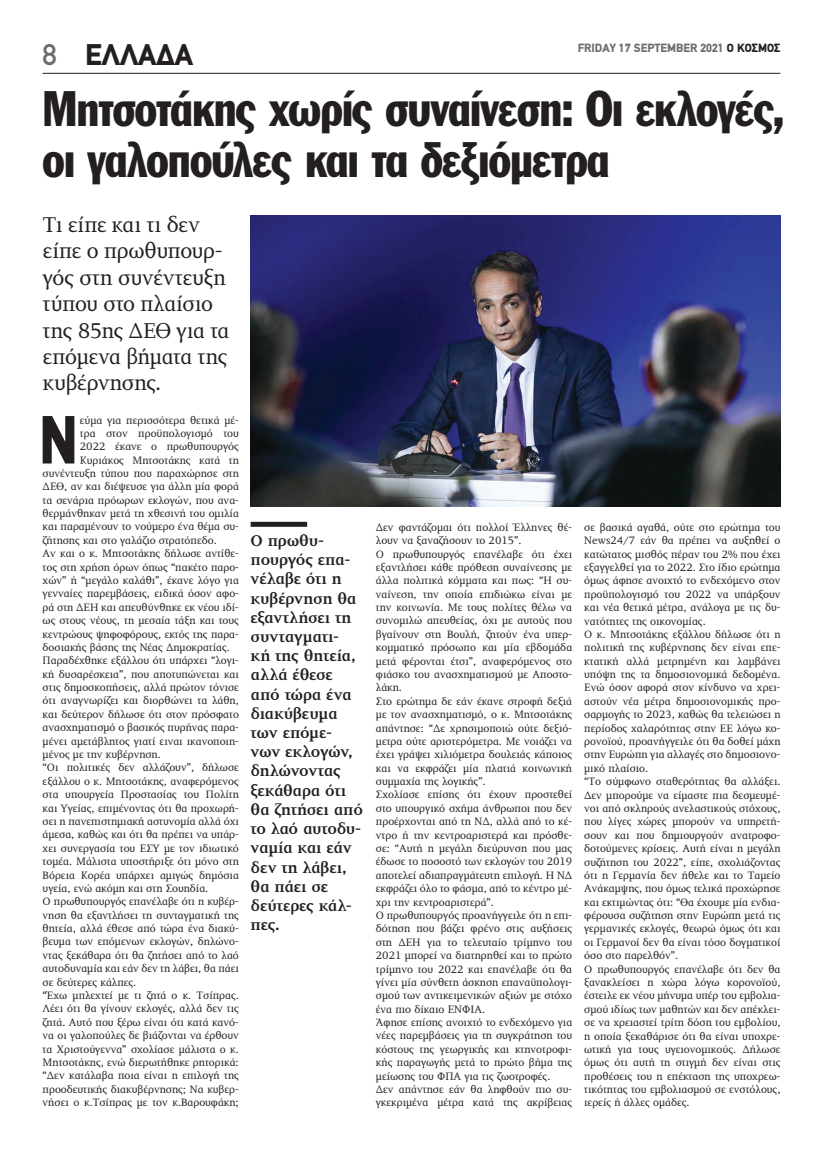
<style>
.page{position:relative;width:823px;height:1149px;background:#fff}
.page>*{position:absolute;margin:0;border:0;box-sizing:border-box;transform-origin:0 0}
.t1{font:66.6px "Franklin Gothic Greek Cond";color:#231f20}
.t2{font:49px/51px "Franklin Gothic Greek Cond";letter-spacing:-.02em;color:#231f20}
.t3{font:900 30px "PF Din Text";color:#231f20}
.t4{font:22px/26.4px "PF Diplomat";letter-spacing:-.01em;color:#231f20}
.t5{font:700 16px/19.2px "PF Diplomat";letter-spacing:-.015em;color:#231f20}
.t6{font:900 12px "PF Din Text";color:#6c6d70}
.t7{font:11px/13.4px "PF Diplomat";color:#231f20}
.s1{font-weight:500;color:#6c6d70}
.s2{color:#231f20}
</style>
<div class="page">
<hr style="left:43px;top:73px;width:737px;height:1px;background:#231f20">
<img style="left:251px;top:215px;width:529px;height:291px">
<div style="left:250px;top:521px;width:57px;height:5px;background:#231f20"></div>
<h3 class="t3" style="left:43px;top:37px;width:152px"><span class="s1">8</span> ΕΛΛΑΔΑ</h3>
<p class="t6" style="left:577px;top:40px;width:204px">FRIDAY 17 SEPTEMBER 2021 <span class="s2">Ο ΚΟΣΜΟΣ</span></p>
<h2 class="t2" style="left:42px;top:84px;width:743px">Μητσοτάκης χωρίς συναίνεση: Οι εκλογές, οι γαλοπούλες και τα δεξιόμετρα</h2>
<h3 class="t4" style="left:43px;top:212px;width:188px">Τι είπε και τι δεν είπε ο πρωθυπουρ&shy;γός στη συνέντευξη τύπου στο πλαίσιο της 85ης ΔΕΘ για τα επόμενα βήματα της κυβέρνησης.</h3>
<h1 class="t1" style="left:40px;top:402px;width:39px">Ν</h1>
<p class="t7" style="left:80px;top:413px;width:160px">εύμα για περισσότερα θετικά μέ-</p>
<p class="t7" style="left:80px;top:427px;width:160px">τρα στον προϋπολογισμό του</p>
<p class="t7" style="left:80px;top:440px;width:160px">2022 έκανε ο πρωθυπουργός</p>
<p class="t7" style="left:80px;top:453px;width:160px">Κυριάκος Μητσοτάκης κατά τη</p>
<p class="t7" style="left:43px;top:466px;width:198px">συνέντευξη τύπου που παραχώρησε στη</p>
<p class="t7" style="left:43px;top:480px;width:198px">ΔΕΘ, αν και διέψευσε για άλλη μία φορά</p>
<p class="t7" style="left:43px;top:493px;width:198px">τα σενάρια πρόωρων εκλογών, που ανα-</p>
<p class="t7" style="left:43px;top:507px;width:198px">θερμάνθηκαν μετά τη χθεσινή του ομιλία</p>
<p class="t7" style="left:43px;top:520px;width:198px">και παραμένουν το νούμερο ένα θέμα συ-</p>
<p class="t7" style="left:43px;top:533px;width:175px">ζήτησης και στο γαλάζιο στρατόπεδο.</p>
<p class="t7" style="left:43px;top:547px;width:198px">Αν και ο κ. Μητσοτάκης δήλωσε αντίθε-</p>
<p class="t7" style="left:43px;top:560px;width:198px">τος στη χρήση όρων όπως “πακέτο παρο-</p>
<p class="t7" style="left:43px;top:573px;width:198px">χών” ή “μεγάλο καλάθι”, έκανε λόγο για</p>
<p class="t7" style="left:43px;top:587px;width:198px">γενναίες παρεμβάσεις, ειδικά όσον αφο-</p>
<p class="t7" style="left:43px;top:600px;width:198px">ρά στη ΔΕΗ και απευθύνθηκε εκ νέου ιδί-</p>
<p class="t7" style="left:43px;top:614px;width:198px">ως στους νέους, τη μεσαία τάξη και τους</p>
<p class="t7" style="left:43px;top:627px;width:198px">κεντρώους ψηφοφόρους, εκτός της παρα-</p>
<p class="t7" style="left:43px;top:640px;width:189px">δοσιακής βάσης της Νέας Δημοκρατίας.</p>
<p class="t7" style="left:43px;top:654px;width:198px">Παραδέχθηκε εξάλλου ότι υπάρχει “λογι-</p>
<p class="t7" style="left:43px;top:667px;width:198px">κή δυσαρέσκεια”, που αποτυπώνεται και</p>
<p class="t7" style="left:43px;top:680px;width:198px">στις δημοσκοπήσεις, αλλά πρώτον τόνισε</p>
<p class="t7" style="left:43px;top:694px;width:198px">ότι αναγνωρίζει και διορθώνει τα λάθη,</p>
<p class="t7" style="left:43px;top:707px;width:198px">και δεύτερον δήλωσε ότι στον πρόσφατο</p>
<p class="t7" style="left:43px;top:721px;width:198px">ανασχηματισμό ο βασικός πυρήνας παρα-</p>
<p class="t7" style="left:43px;top:734px;width:198px">μένει αμετάβλητος γιατί ειναι ικανοποιη-</p>
<p class="t7" style="left:43px;top:747px;width:120px">μένος με την κυβέρνηση.</p>
<p class="t7" style="left:43px;top:761px;width:198px">“Οι πολιτικές δεν αλλάζουν”, δήλωσε</p>
<p class="t7" style="left:43px;top:774px;width:198px">εξάλλου ο κ. Μητσοτάκης, αναφερόμενος</p>
<p class="t7" style="left:43px;top:787px;width:198px">στα υπουργεία Προστασίας του Πολίτη</p>
<p class="t7" style="left:43px;top:801px;width:198px">και Υγείας, επιμένοντας ότι θα προχωρή-</p>
<p class="t7" style="left:43px;top:814px;width:198px">σει η πανεπιστημιακή αστυνομία αλλά όχι</p>
<p class="t7" style="left:43px;top:828px;width:198px">άμεσα, καθώς και ότι θα πρέπει να υπάρ-</p>
<p class="t7" style="left:43px;top:841px;width:198px">χει συνεργασία του ΕΣΥ με τον ιδιωτικό</p>
<p class="t7" style="left:43px;top:854px;width:198px">τομέα. Μάλιστα υποστήριξε ότι μόνο στη</p>
<p class="t7" style="left:43px;top:868px;width:198px">Βόρεια Κορέα υπάρχει αμιγώς δημόσια</p>
<p class="t7" style="left:43px;top:881px;width:167px">υγεία, ενώ ακόμη και στη Σουηδία.</p>
<p class="t7" style="left:43px;top:894px;width:198px">Ο πρωθυπουργός επανέλαβε ότι η κυβέρ-</p>
<p class="t7" style="left:43px;top:908px;width:198px">νηση θα εξαντλήσει τη συνταγματική της</p>
<p class="t7" style="left:43px;top:921px;width:198px">θητεία, αλλά έθεσε από τώρα ένα διακύ-</p>
<p class="t7" style="left:43px;top:935px;width:198px">βευμα των επόμενων εκλογών, δηλώνο-</p>
<p class="t7" style="left:43px;top:948px;width:198px">ντας ξεκάθαρα ότι θα ζητήσει από το λαό</p>
<p class="t7" style="left:43px;top:961px;width:198px">αυτοδυναμία και εάν δεν τη λάβει, θα πάει</p>
<p class="t7" style="left:43px;top:975px;width:95px">σε δεύτερες κάλπες.</p>
<p class="t7" style="left:43px;top:988px;width:198px">“Έχω μπλεχτεί με τι ζητά ο κ. Τσίπρας.</p>
<p class="t7" style="left:43px;top:1001px;width:198px">Λέει ότι θα γίνουν εκλογές, αλλά δεν τις</p>
<p class="t7" style="left:43px;top:1015px;width:198px">ζητά. Αυτό που ξέρω είναι ότι κατά κανό-</p>
<p class="t7" style="left:43px;top:1028px;width:198px">να οι γαλοπούλες δε βιάζονται να έρθουν</p>
<p class="t7" style="left:43px;top:1042px;width:198px">τα Χριστούγεννα” σχολίασε μάλιστα ο κ.</p>
<p class="t7" style="left:43px;top:1055px;width:197px">Μητσοτάκης, ενώ διερωτήθηκε ρητορικά:</p>
<p class="t7" style="left:43px;top:1068px;width:198px">“Δεν κατάλαβα ποια είναι η επιλογή της</p>
<p class="t7" style="left:43px;top:1082px;width:198px">προοδευτικής διακυβέρνησης; Να κυβερ-</p>
<p class="t7" style="left:43px;top:1095px;width:198px">νήσει ο κ.Τσίπρας με τον κ.Βαρουφάκη;</p>
<p class="t5" style="left:250px;top:531px;width:114px">Ο πρωθυ&shy;πουργός επα&shy;νέλαβε ότι η κυβέρνηση θα εξαντλήσει τη συνταγματι&shy;κή της θητεία, αλλά έθεσε από τώρα ένα διακύβευμα των επόμε&shy;νων εκλογών, δηλώνοντας ξεκάθαρα ότι θα ζητήσει από το λαό αυτοδυ&shy;ναμία και εάν δεν τη λάβει, θα πάει σε δεύτερες κάλ&shy;πες.</p>
<p class="t7" style="left:375px;top:520px;width:198px">Δεν φαντάζομαι ότι πολλοί Έλληνες θέ&shy;λουν να ξαναζήσουν το 2015”.<br>Ο πρωθυπουργός επανέλαβε ότι έχει εξαντλήσει κάθε πρόθεση συναίνεσης με άλλα πολιτικά κόμματα και πως: “Η συ&shy;ναίνεση, την οποία επιδιώκω είναι με την κοινωνία. Με τους πολίτες θέλω να συνομιλώ απευθείας, όχι με αυτούς που βγαίνουν στη Βουλή, ζητούν ένα υπερ&shy;κομματικό πρόσωπο και μία εβδομάδα μετά φέρονται έτσι”, αναφερόμενος στο φιάσκο του ανασχηματισμού με Αποστο&shy;λάκη.<br>Στο ερώτημα δε εάν έκανε στροφή δεξιά με τον ανασχηματισμό, ο κ. Μητσοτάκης απάντησε: “Δε χρησιμοποιώ ούτε δεξιό&shy;μετρα ούτε αριστερόμετρα. Με νοιάζει να έχει γράψει χιλιόμετρα δουλειάς κάποιος και να εκφράζει μία πλατιά κοινωνική συμμαχία της λογικής”.<br>Σχολίασε επίσης ότι έχουν προστεθεί στο υπουργικό σχήμα άνθρωποι που δεν προέρχονται από τη ΝΔ, αλλά από το κέ&shy;ντρο ή την κεντροαριστερά και πρόσθε&shy;σε: “Αυτή η μεγάλη διεύρυνση που μας έδωσε το ποσοστό των εκλογών του 2019 αποτελεί αδιαπραγμάτευτη επιλογή. Η ΝΔ εκφράζει όλο το φάσμα, από το κέντρο μέ&shy;χρι την κεντροαριστερά”.<br>Ο πρωθυπουργός προανήγγειλε ότι η επι&shy;δότηση που βάζει φρένο στις αυξήσεις στη ΔΕΗ για το τελευταίο τρίμηνο του 2021 μπορεί να διατηρηθεί και το πρώτο τρίμηνο του 2022 και επανέλαβε ότι θα γίνει μία σύνθετη άσκηση επαναϋπολογι&shy;σμού των αντικειμενικών αξιών με στόχο ένα πιο δίκαιο ΕΝΦΙΑ.<br>Άφησε επίσης ανοιχτό το ενδεχόμενο για νέες παρεμβάσεις για τη συγκράτηση του κόστους της γεωργικής και κτηνοτροφι&shy;κής παραγωγής μετά το πρώτο βήμα της μείωσης του ΦΠΑ για τις ζωοτροφές.<br>Δεν απάντησε εάν θα ληφθούν πιο συ&shy;γκεκριμένα μέτρα κατά της ακρίβειας</p>
<p class="t7" style="left:584px;top:520px;width:198px">σε βασικά αγαθά, ούτε στο ερώτημα του News24/7 εάν θα πρέπει να αυξηθεί ο κατώτατος μισθός πέραν του 2% που έχει εξαγγελθεί για το 2022. Στο ίδιο ερώτημα όμως άφησε ανοιχτό το ενδεχόμενο στον προϋπολογισμό του 2022 να υπάρξουν και νέα θετικά μέτρα, ανάλογα με τις δυ&shy;νατότητες της οικονομίας.<br>Ο κ. Μητσοτάκης εξάλλου δήλωσε ότι η πολιτική της κυβέρνησης δεν είναι επε&shy;κτατική αλλά μετρημένη και λαμβάνει υπόψη της τα δημοσιονομικά δεδομένα.<br>Ενώ όσον αφορά στον κίνδυνο να χρει&shy;αστούν νέα μέτρα δημοσιονομικής προ&shy;σαρμογής το 2023, καθώς θα τελειώσει η περίοδος χαλαρότητας στην ΕΕ λόγω κο&shy;ρονοϊού, προανήγγειλε ότι θα δοθεί μάχη στην Ευρώπη για αλλαγές στο δημοσιονο&shy;μικό πλαίσιο.<br>“Το σύμφωνο σταθερότητας θα αλλάξει.<br>Δεν μπορούμε να είμαστε πια δεσμευμέ&shy;νοι από σκληρούς ανελαστικούς στόχους, που λίγες χώρες μπορούν να υπηρετή&shy;σουν και που δημιουργούν ανατροφο&shy;δοτούμενες κρίσεις. Αυτή είναι η μεγάλη συζήτηση του 2022”, είπε, σχολιάζοντας ότι η Γερμανία δεν ήθελε και το Ταμείο Ανάκαμψης, που όμως τελικά προχώρησε και εκτιμώντας ότι: “Θα έχουμε μία ενδια&shy;φέρουσα συζήτηση στην Ευρώπη μετά τις γερμανικές εκλογές, θεωρώ όμως ότι και οι Γερμανοί δεν θα είναι τόσο δογματικοί όσο στο παρελθόν”.<br>Ο πρωθυπουργός επανέλαβε ότι δεν θα ξανακλείσει η χώρα λόγω κορονοϊού, έστειλε εκ νέου μήνυμα υπέρ του εμβολια&shy;σμού ιδίως των μαθητών και δεν απέκλει&shy;σε να χρειαστεί τρίτη δόση του εμβολίου, η οποία ξεκαθάρισε ότι θα είναι υποχρε&shy;ωτική για τους υγειονομικούς. Δήλωσε όμως ότι αυτή τη στιγμή δεν είναι στις προθέσεις του η επέκταση της υποχρεω&shy;τικότητας του εμβολιασμού σε ενστόλους, ιερείς ή άλλες ομάδες.</p>
</div>
